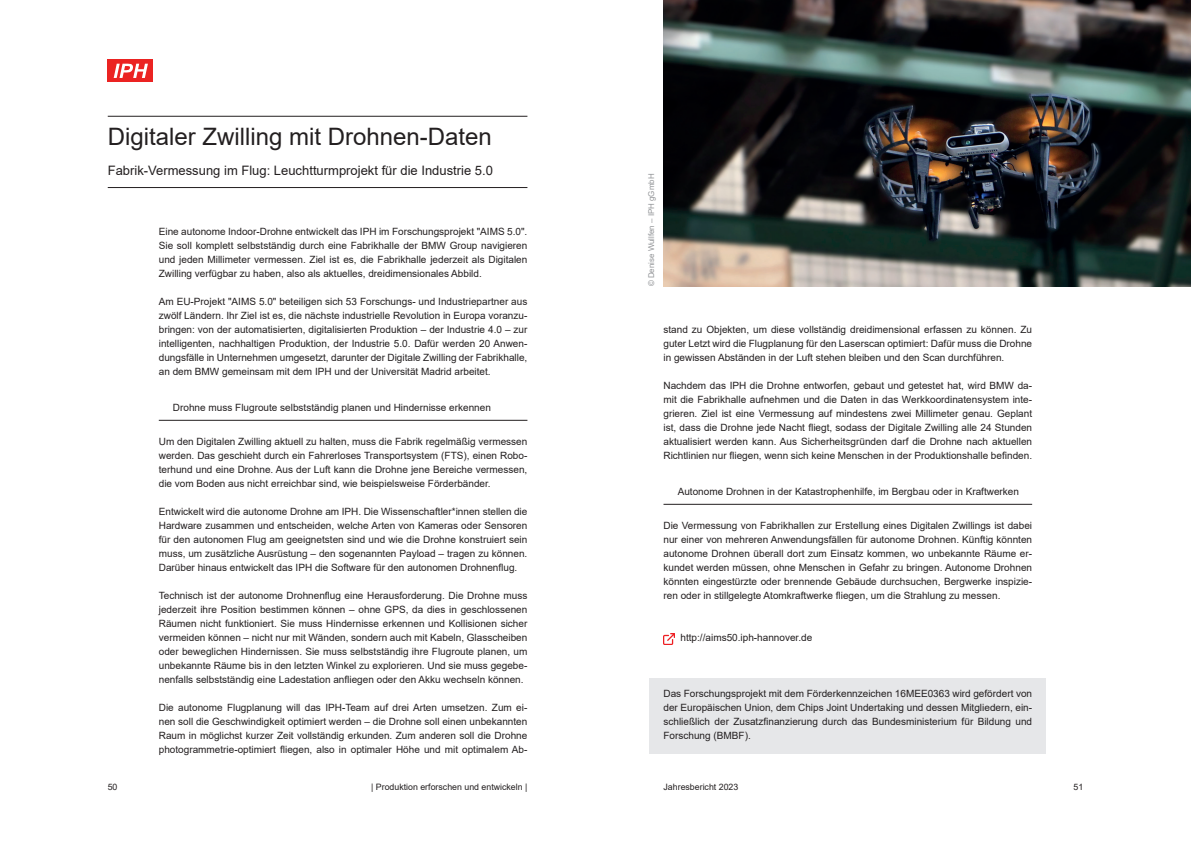
<style>
.page{position:relative;width:1191px;height:842px;background:#fff}
.page>*{position:absolute;margin:0;border:0;box-sizing:border-box;transform-origin:0 0}
.t1{font:24px "Arial";color:#231f20}
.t2{font:13px "Arial";color:#231f20}
.t3{font:10px/14px "Arial";color:#231f20;text-align:justify}
.t4{font:8.8px "Arial";color:#231f20}
.t5{font:8px "Arial";color:#939598}
</style>
<div class="page">
<div style="left:108px;top:60px;width:45px;height:22px;background:#eb2322"></div>
<svg style="left:114px;top:64px;width:34px;height:14px"></svg>
<img style="left:663px;top:0;width:528px;height:286px">
<hr style="left:663px;top:504px;width:369px;height:1px;background:#231f20">
<div style="left:649px;top:678px;width:397px;height:75px;background:#e6e7e9"></div>
<hr style="left:159px;top:420px;width:368px;height:1px;background:#231f20">
<hr style="left:108px;top:116px;width:419px;height:1px;background:#231f20">
<hr style="left:108px;top:187px;width:419px;height:1px;background:#231f20">
<svg style="left:663px;top:633px;width:12px;height:11px"></svg>
<h1 class="t1" style="left:108px;top:120px;width:386px">Digitaler Zwilling mit Drohnen-Daten</h1>
<h2 class="t2" style="left:108px;top:161px;width:387px">Fabrik-Vermessung im Flug: Leuchtturmprojekt für die Industrie 5.0</h2>
<p class="t3" style="left:159px;top:225px;width:370px">Eine autonome Indoor-Drohne entwickelt das IPH im Forschungsprojekt "AIMS 5.0".<br>Sie soll komplett selbstständig durch eine Fabrikhalle der BMW Group navigieren und jeden Millimeter vermessen. Ziel ist es, die Fabrikhalle jederzeit als Digitalen Zwilling verfügbar zu haben, also als aktuelles, dreidimensionales Abbild.</p>
<p class="t3" style="left:159px;top:295px;width:370px">Am EU-Projekt "AIMS 5.0" beteiligen sich 53 Forschungs- und Industriepartner aus zwölf Ländern. Ihr Ziel ist es, die nächste industrielle Revolution in Europa voranzu&shy;bringen: von der automatisierten, digitalisierten Produktion – der Industrie 4.0 – zur intelligenten, nachhaltigen Produktion, der Industrie 5.0. Dafür werden 20 Anwen&shy;dungsfälle in Unternehmen umgesetzt, darunter der Digitale Zwilling der Fabrikhalle, an dem BMW gemeinsam mit dem IPH und der Universität Madrid arbeitet.</p>
<p class="t3" style="left:173px;top:401px;width:319px">Drohne muss Flugroute selbstständig planen und Hindernisse erkennen</p>
<p class="t3" style="left:159px;top:435px;width:370px">Um den Digitalen Zwilling aktuell zu halten, muss die Fabrik regelmäßig vermessen werden. Das geschieht durch ein Fahrerloses Transportsystem (FTS), einen Robo&shy;terhund und eine Drohne. Aus der Luft kann die Drohne jene Bereiche vermessen, die vom Boden aus nicht erreichbar sind, wie beispielsweise Förderbänder.</p>
<p class="t3" style="left:159px;top:505px;width:370px">Entwickelt wird die autonome Drohne am IPH. Die Wissenschaftler*innen stellen die Hardware zusammen und entscheiden, welche Arten von Kameras oder Sensoren für den autonomen Flug am geeignetsten sind und wie die Drohne konstruiert sein muss, um zusätzliche Ausrüstung – den sogenannten Payload – tragen zu können.<br>Darüber hinaus entwickelt das IPH die Software für den autonomen Drohnenflug.</p>
<p class="t3" style="left:159px;top:589px;width:370px">Technisch ist der autonome Drohnenflug eine Herausforderung. Die Drohne muss jederzeit ihre Position bestimmen können – ohne GPS, da dies in geschlossenen Räumen nicht funktioniert. Sie muss Hindernisse erkennen und Kollisionen sicher vermeiden können – nicht nur mit Wänden, sondern auch mit Kabeln, Glasscheiben oder beweglichen Hindernissen. Sie muss selbstständig ihre Flugroute planen, um unbekannte Räume bis in den letzten Winkel zu explorieren. Und sie muss gegebe&shy;nenfalls selbstständig eine Ladestation anfliegen oder den Akku wechseln können.</p>
<p class="t3" style="left:159px;top:701px;width:370px">Die autonome Flugplanung will das IPH-Team auf drei Arten umsetzen. Zum ei&shy;nen soll die Geschwindigkeit optimiert werden – die Drohne soll einen unbekannten Raum in möglichst kurzer Zeit vollständig erkunden. Zum anderen soll die Drohne photogrammetrie-optimiert fliegen, also in optimaler Höhe und mit optimalem Ab-</p>
<p class="t5" style="left:646px;top:286px;width:114px;rotate:-90deg">© Denise Wullfen – IPH gGmbH</p>
<p class="t3" style="left:663px;top:323px;width:370px">stand zu Objekten, um diese vollständig dreidimensional erfassen zu können. Zu guter Letzt wird die Flugplanung für den Laserscan optimiert: Dafür muss die Drohne in gewissen Abständen in der Luft stehen bleiben und den Scan durchführen.</p>
<p class="t3" style="left:663px;top:379px;width:370px">Nachdem das IPH die Drohne entworfen, gebaut und getestet hat, wird BMW da&shy;mit die Fabrikhalle aufnehmen und die Daten in das Werkkoordinatensystem inte&shy;grieren. Ziel ist eine Vermessung auf mindestens zwei Millimeter genau. Geplant ist, dass die Drohne jede Nacht fliegt, sodass der Digitale Zwilling alle 24 Stunden aktualisiert werden kann. Aus Sicherheitsgründen darf die Drohne nach aktuellen Richtlinien nur fliegen, wenn sich keine Menschen in der Produktionshalle befinden.</p>
<p class="t3" style="left:677px;top:485px;width:343px">Autonome Drohnen in der Katastrophenhilfe, im Bergbau oder in Kraftwerken</p>
<p class="t3" style="left:663px;top:519px;width:370px">Die Vermessung von Fabrikhallen zur Erstellung eines Digitalen Zwillings ist dabei nur einer von mehreren Anwendungsfällen für autonome Drohnen. Künftig könnten autonome Drohnen überall dort zum Einsatz kommen, wo unbekannte Räume er&shy;kundet werden müssen, ohne Menschen in Gefahr zu bringen. Autonome Drohnen könnten eingestürzte oder brennende Gebäude durchsuchen, Bergwerke inspizie&shy;ren oder in stillgelegte Atomkraftwerke fliegen, um die Strahlung zu messen.</p>
<p class="t3" style="left:680px;top:631px;width:133px">http://aims50.iph-hannover.de</p>
<p class="t3" style="left:663px;top:687px;width:370px">Das Forschungsprojekt mit dem Förderkennzeichen 16MEE0363 wird gefördert von der Europäischen Union, dem Chips Joint Undertaking und dessen Mitgliedern, ein&shy;schließlich der Zusatzfinanzierung durch das Bundesministerium für Bildung und Forschung (BMBF).</p>
<p class="t4" style="left:108px;top:781px;width:11px">50</p>
<p class="t4" style="left:371px;top:781px;width:158px">| Produktion erforschen und entwickeln |</p>
<p class="t4" style="left:663px;top:781px;width:76px">Jahresbericht 2023</p>
<p class="t4" style="left:1073px;top:781px;width:11px">51</p>
</div>
